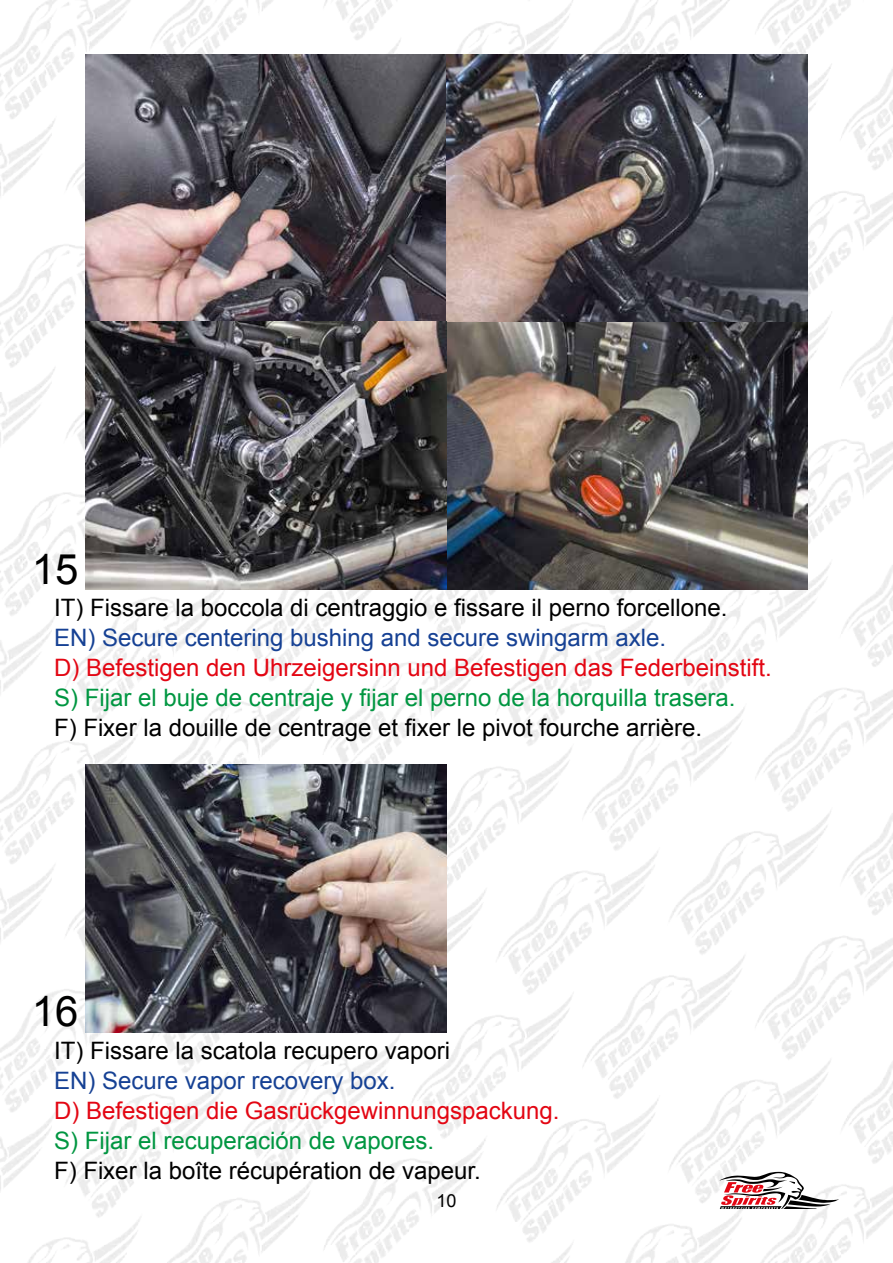
<style>
.page{position:relative;width:893px;height:1263px;background:#fff}
.page>*{position:absolute;margin:0;border:0;box-sizing:border-box;transform-origin:0 0}
.t1{font:42px "Arial";color:#000}
.t2{font:24px "Arial";color:#000}
.t3{font:24px "Arial";color:#e30613}
.t4{font:24px "Arial";color:#009641}
.t5{font:24px "Arial";color:#164194}
.t6{font:18px "Arial";color:#000}
</style>
<div class="page">
<img style="left:0;top:0;width:893px;height:1262px">
<svg style="left:719px;top:1172px;width:120px;height:37px"></svg>
<img style="left:85px;top:764px;width:361px;height:268px">
<img style="left:85px;top:54px;width:723px;height:536px">
<h1 class="t1" style="left:32px;top:541px;width:48px">15</h1>
<p class="t2" style="left:54px;top:592px;width:675px">IT) Fissare la boccola di centraggio e fissare il perno forcellone.</p>
<p class="t5" style="left:54px;top:622px;width:614px">EN) Secure centering bushing and secure swingarm axle.</p>
<p class="t3" style="left:54px;top:652px;width:719px">D) Befestigen den Uhrzeigersinn und Befestigen das Federbeinstift.</p>
<p class="t4" style="left:54px;top:682px;width:683px">S) Fijar el buje de centraje y fijar el perno de la horquilla trasera.</p>
<p class="t2" style="left:54px;top:712px;width:650px">F) Fixer la douille de centrage et fixer le pivot fourche arrière.</p>
<h1 class="t1" style="left:32px;top:984px;width:48px">16</h1>
<p class="t2" style="left:54px;top:1035px;width:398px">IT) Fissare la scatola recupero vapori</p>
<p class="t5" style="left:54px;top:1065px;width:343px">EN) Secure vapor recovery box.</p>
<p class="t3" style="left:54px;top:1095px;width:507px">D) Befestigen die Gasrückgewinnungspackung.</p>
<p class="t4" style="left:54px;top:1125px;width:382px">S) Fijar el recuperación de vapores.</p>
<p class="t2" style="left:54px;top:1155px;width:428px">F) Fixer la boîte récupération de vapeur.</p>
<p class="t6" style="left:436px;top:1189px;width:22px">10</p>
</div>
